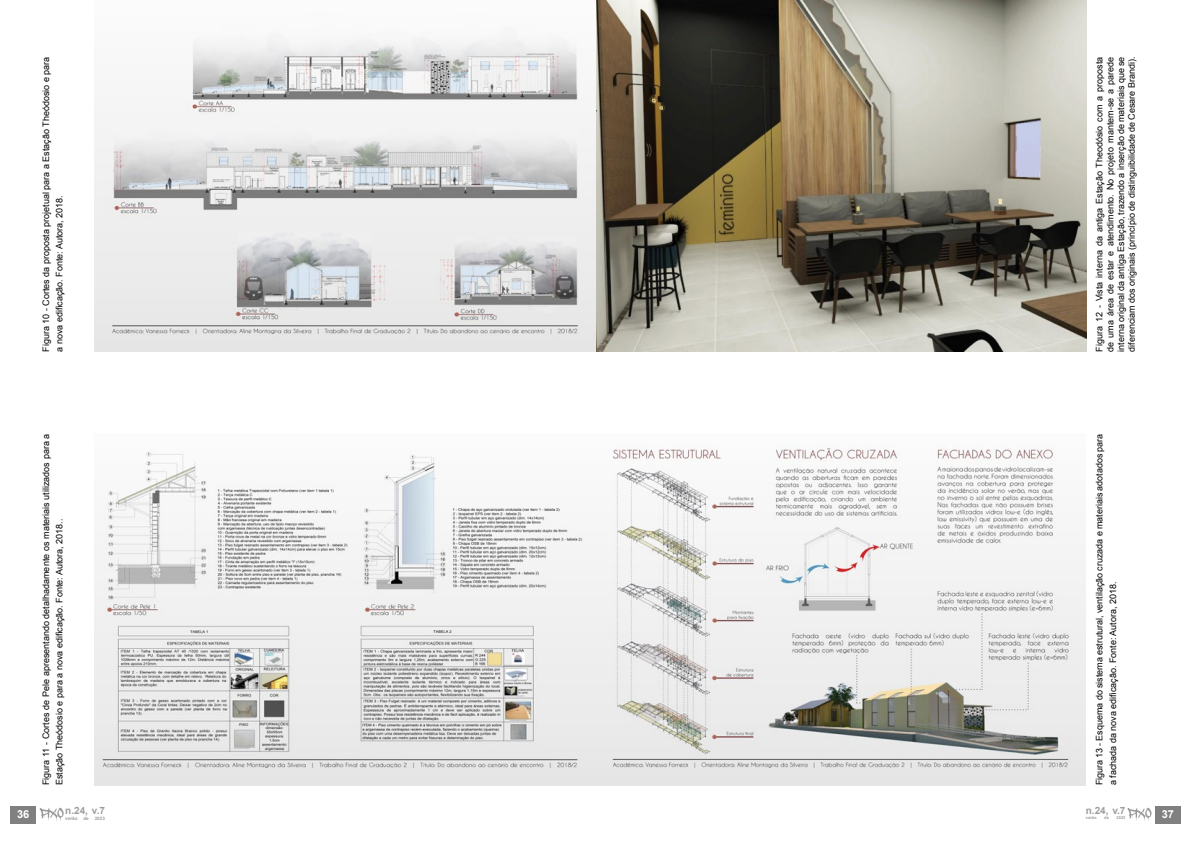
<style>
.page{position:relative;width:1191px;height:842px;background:#fff}
.page>*{position:absolute;margin:0;border:0;box-sizing:border-box;transform-origin:0 0}
.t1{font:700 11px "Arial";color:#fff}
.t2{font:700 10px "Arial";color:#9d9d9c}
.t3{font:9px/13.5px "Arial";color:#000}
.t4{font:700 4.6px "Arial";color:#9d9d9c}
.t5{font:700 4px "Arial";color:#9d9d9c}
</style>
<div class="page">
<img style="left:95px;top:0;width:991px;height:352px">
<div style="left:11px;top:806px;width:25px;height:17px;background:#808080"></div>
<svg style="left:40px;top:808px;width:24px;height:13px"></svg>
<div style="left:1155px;top:806px;width:25px;height:17px;background:#808080"></div>
<svg style="left:1127px;top:808px;width:24px;height:13px"></svg>
<img style="left:95px;top:445px;width:990px;height:340px">
<p class="t3" style="left:39px;top:352px;width:296px;rotate:-90deg">Figura 10 - Cortes da proposta projetual para a Estação Theódosio e para a nova edificação. Fonte: Autora, 2018.</p>
<p class="t3" style="left:1094px;top:352px;width:296px;line-height:10.8px;text-align:justify;rotate:-90deg">Figura 12 - Vista interna da antiga Estação Theodósio com a proposta de uma área de estar e atendimento. No projeto mantem-se a parede interna original da antiga Estação, trazendo a inserção de materiais que se diferenciam dos originais (princípio de distinguibilidade de Cesare Brandi).</p>
<p class="t3" style="left:39px;top:785px;width:353px;rotate:-90deg">Figura 11 - Cortes de Pele apresentando detalhadamente os materiais utilizados para a<br>Estação Theódosio e para a nova edificação. Fonte: Autora, 2018..</p>
<p class="t3" style="left:1092px;top:785px;width:353px;rotate:-90deg">Figura 13 - Esquema do sistema estrutural, ventilação cruzada e materiais adotados para a fachada da nova edificação. Fonte: Autora, 2018.</p>
<p class="t1" style="left:17px;top:807px;width:14px">36</p>
<p class="t2" style="left:65px;top:804px;width:41px">n.24, v.7</p>
<p class="t4" style="left:65px;top:815px;width:14px">verão</p>
<p class="t4" style="left:83px;top:815px;width:7px">de</p>
<p class="t4" style="left:95px;top:815px;width:12px">2023</p>
<p class="t2" style="left:1085px;top:804px;width:41px">n.24, v.7</p>
<p class="t5" style="left:1085px;top:815px;width:12px">verão</p>
<p class="t5" style="left:1104px;top:815px;width:6px">de</p>
<p class="t5" style="left:1116px;top:815px;width:10px">2023</p>
<p class="t1" style="left:1161px;top:807px;width:14px">37</p>
</div>
